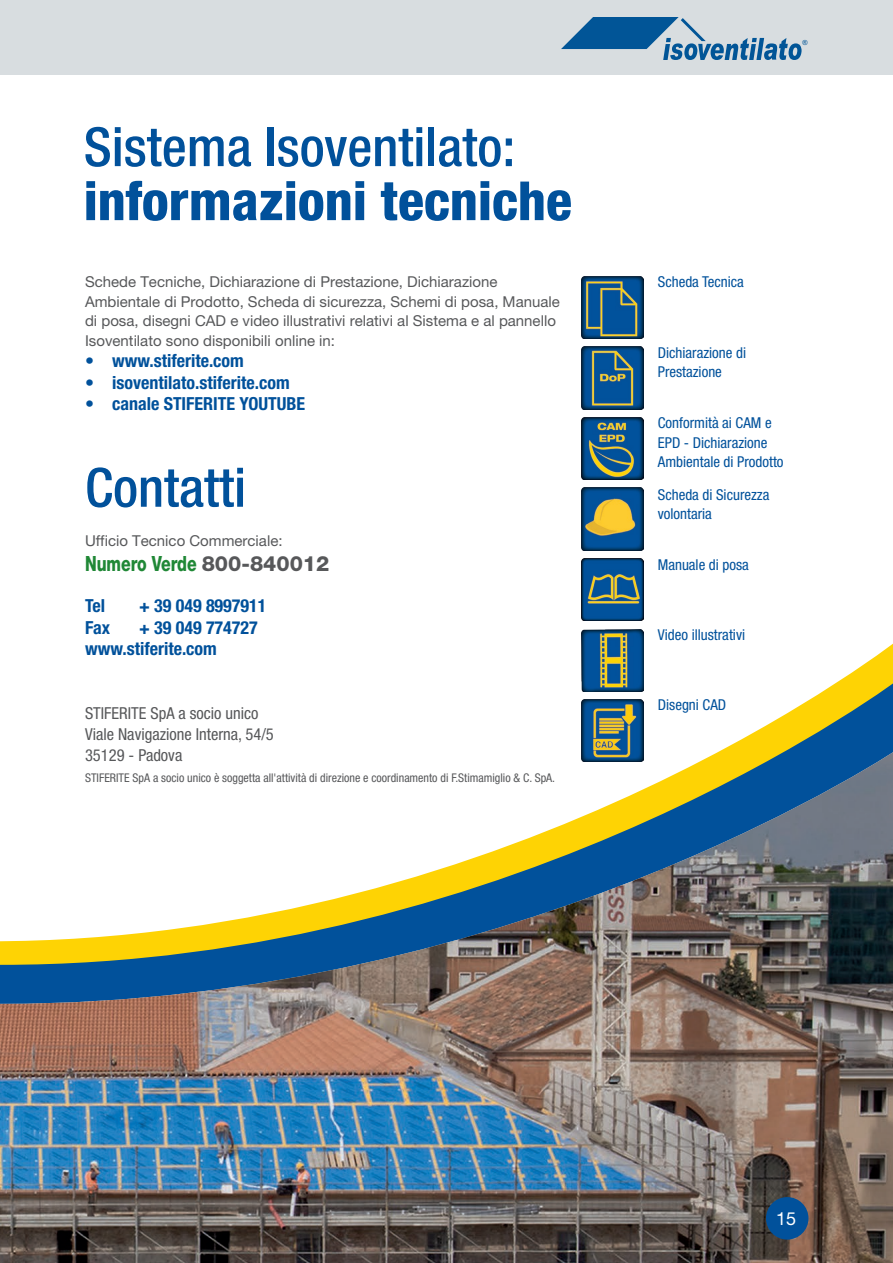
<style>
.page{position:relative;width:893px;height:1263px;background:#fff}
.page>*{position:absolute;margin:0;border:0;box-sizing:border-box;transform-origin:0 0}
.t1{font:500 condensed 54px "Helvetica Neue LT Pro";color:#01519b}
.t2{font:800 condensed 54px "Helvetica Neue LT Pro";color:#01519b}
.t3{font:800 21px "Helvetica Neue LT Pro";color:#208836;scale:.75 1}
.t4{font:700 condensed 18px/21.6px "Helvetica Neue LT Pro";color:#01519b}
.t5{font:18px "Helvetica Neue LT Pro";color:#fff}
.t6{font:condensed 16.5px/21px "Helvetica Neue LT Pro";color:#57585a}
.t7{font:15px/19.5px "Helvetica Neue LT Pro";color:#57585a}
.t8{font:condensed 15px/19.5px "Helvetica Neue LT Pro";color:#01519b}
.t9{font:condensed 12px "Helvetica Neue LT Pro";color:#57585a}
.t10{font:6.9px "Arial";color:#015597}
.s1{color:#57585a}
</style>
<div class="page">
<div style="left:0;top:0;width:893px;height:74px;background:#d8dde0"></div>
<svg style="left:582px;top:676px;width:311px;height:69px"></svg>
<img style="left:0;top:745px;width:893px;height:518px">
<svg style="left:561px;top:17px;width:240px;height:43px"></svg>
<div style="left:766px;top:1197px;width:42px;height:42px;background:#01519b;border-radius:50%"></div>
<img style="left:581px;top:417px;width:62px;height:63px">
<img style="left:581px;top:347px;width:62px;height:62px">
<img style="left:581px;top:276px;width:62px;height:63px">
<img style="left:581px;top:488px;width:62px;height:62px">
<img style="left:581px;top:558px;width:62px;height:63px">
<img style="left:581px;top:629px;width:62px;height:62px">
<img style="left:581px;top:699px;width:62px;height:62px">
<h1 class="t1" style="left:84px;top:115px;width:433px">Sistema Isoventilato:</h1>
<h1 class="t2" style="left:84px;top:167px;width:490px">informazioni tecniche</h1>
<p class="t7" style="left:85px;top:272px;width:476px">Schede Tecniche, Dichiarazione di Prestazione, Dichiarazione Ambientale di Prodotto, Scheda di sicurezza, Schemi di posa, Manuale di posa, disegni CAD e video illustrativi relativi al Sistema e al pannello Isoventilato sono disponibili online in:</p>
<p class="t4" style="left:85px;top:350px;width:160px">• www.stiferite.com</p>
<p class="t4" style="left:85px;top:371px;width:206px">• isoventilato.stiferite.com</p>
<p class="t4" style="left:85px;top:393px;width:222px">• canale STIFERITE YOUTUBE</p>
<h1 class="t1" style="left:85px;top:455px;width:163px">Contatti</h1>
<p class="t7" style="left:85px;top:530px;width:199px">Ufficio Tecnico Commerciale:</p>
<h2 class="t3" style="left:85px;top:551px;width:327px">Numero Verde <span class="s1">800-840012</span></h2>
<p class="t4" style="left:85px;top:595px;width:21px">Tel</p>
<p class="t4" style="left:139px;top:595px;width:129px">+ 39 049 8997911</p>
<p class="t4" style="left:85px;top:616px;width:26px">Fax</p>
<p class="t4" style="left:85px;top:616px;width:174px;text-indent:54px">+ 39 049 774727 www.stiferite.com</p>
<p class="t6" style="left:85px;top:703px;width:190px">STIFERITE SpA a socio unico<br>Viale Navigazione Interna, 54/5<br>35129 - Padova</p>
<p class="t9" style="left:85px;top:771px;width:472px">STIFERITE SpA a socio unico è soggetta all'attività di direzione e coordinamento di F.Stimamiglio &amp; C. SpA.</p>
<p class="t10" style="left:802px;top:38px;width:7px">®</p>
<p class="t8" style="left:658px;top:272px;width:88px">Scheda Tecnica</p>
<p class="t8" style="left:658px;top:342px;width:90px">Dichiarazione di<br>Prestazione</p>
<p class="t8" style="left:658px;top:413px;width:127px">Conformità ai CAM e<br>EPD - Dichiarazione<br>Ambientale di Prodotto</p>
<p class="t8" style="left:658px;top:485px;width:113px">Scheda di Sicurezza volontaria</p>
<p class="t8" style="left:658px;top:555px;width:93px">Manuale di posa</p>
<p class="t8" style="left:658px;top:624px;width:89px">Video illustrativi</p>
<p class="t8" style="left:658px;top:695px;width:70px">Disegni CAD</p>
<p class="t5" style="left:776px;top:1207px;width:22px">15</p>
</div>
